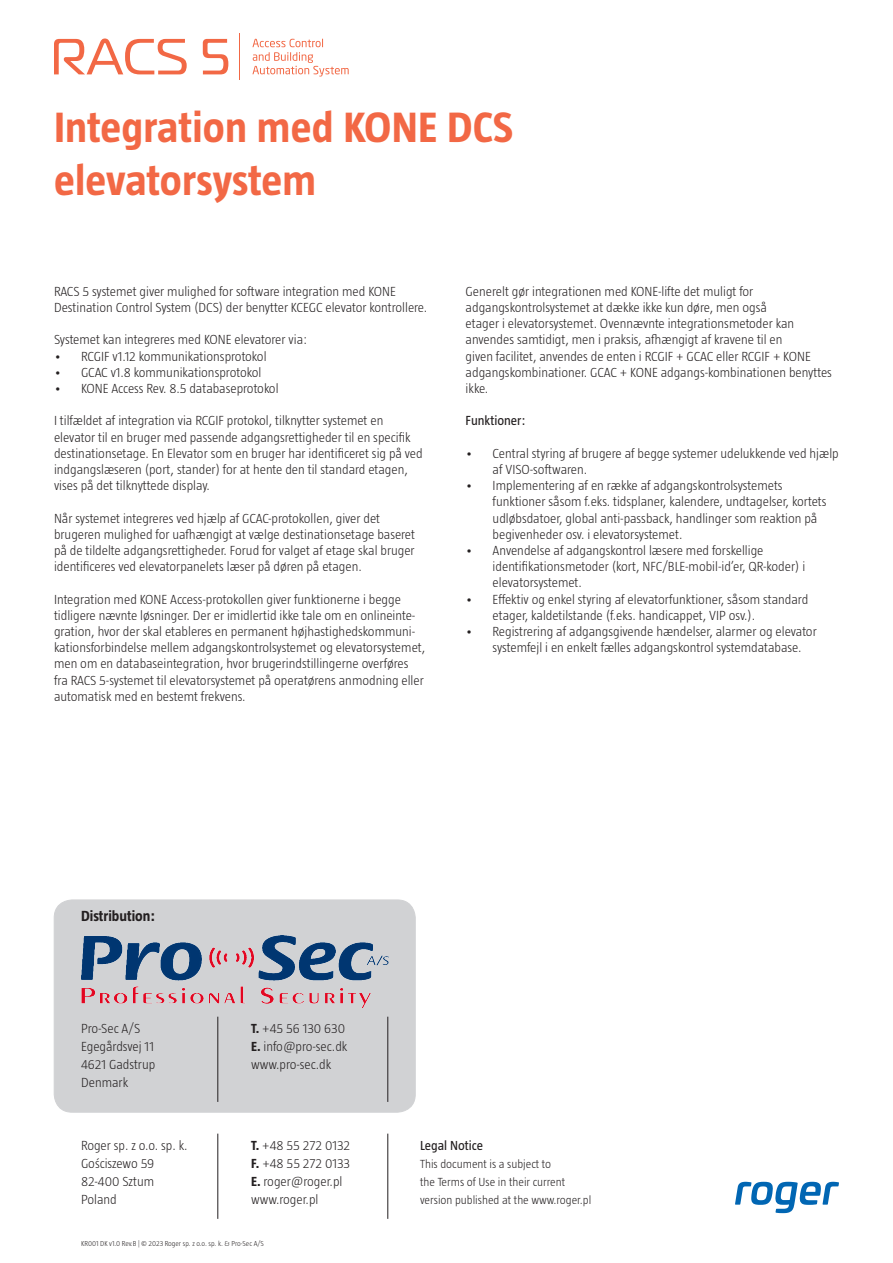
<style>
.page{position:relative;width:893px;height:1263px;background:#fff}
.page>*{position:absolute;margin:0;border:0;box-sizing:border-box;transform-origin:0 0}
.t1{font:700 43.5px/52.2px "Taz";letter-spacing:.005em;color:#f26845}
.t2{font:700 15px "Taz";color:#231f20}
.t3{font:300 13.5px/16.2px "Taz";color:#231f20}
.t4{font:13.5px "Taz";color:#231f20}
.t5{font:300 12px/18px "Taz";color:#231f20}
.t6{font:300 7.35px "Taz";color:#231f20}
.s1{font-weight:700}
</style>
<div class="page">
<div style="left:54px;top:900px;width:361px;height:212px;background:#d1d2d4;border-radius:18px"></div>
<div style="left:54px;top:900px;width:361px;height:212px;border:1px solid #d1d2d4;border-radius:18px"></div>
<hr style="left:240px;top:34px;width:1px;height:46px;background:#f26845">
<svg style="left:252px;top:39px;width:97px;height:38px"></svg>
<svg style="left:54px;top:39px;width:133px;height:35px"></svg>
<svg style="left:203px;top:39px;width:25px;height:35px"></svg>
<hr style="left:217px;top:1017px;width:1px;height:85px;background:#231f20">
<hr style="left:387px;top:1017px;width:1px;height:85px;background:#231f20">
<img style="left:81px;top:935px;width:307px;height:72px">
<hr style="left:217px;top:1133px;width:1px;height:86px;background:#231f20">
<hr style="left:387px;top:1133px;width:1px;height:86px;background:#231f20">
<svg style="left:735px;top:1182px;width:104px;height:31px"></svg>
<h1 class="t1" style="left:54px;top:101px;width:461px">Integration med KONE DCS elevatorsystem</h1>
<p class="t3" style="left:54px;top:283px;width:375px">RACS 5 systemet giver mulighed for software integration med KONE<br>Destination Control System (DCS) der benytter KCEGC elevator kontrollere.</p>
<p class="t3" style="left:54px;top:331px;width:255px">Systemet kan integreres med KONE elevatorer via:</p>
<p class="t3" style="left:54px;top:348px;width:214px">• RCGIF v1.12 kommunikationsprotokol</p>
<p class="t3" style="left:54px;top:364px;width:209px">• GCAC v1.8 kommunikationsprotokol</p>
<p class="t3" style="left:54px;top:380px;width:226px">• KONE Access Rev. 8.5 databaseprotokol</p>
<p class="t3" style="left:54px;top:412px;width:370px">I tilfældet af integration via RCGIF protokol, tilknytter systemet en elevator til en bruger med passende adgangsrettigheder til en specifik destinationsetage. En Elevator som en bruger har identificeret sig på ved indgangslæseren (port, stander) for at hente den til standard etagen, vises på det tilknyttede display.</p>
<p class="t3" style="left:54px;top:510px;width:363px">Når systemet integreres ved hjælp af GCAC-protokollen, giver det brugeren mulighed for uafhængigt at vælge destinationsetage baseret på de tildelte adgangsrettigheder. Forud for valget af etage skal bruger identificeres ved elevatorpanelets læser på døren på etagen.</p>
<p class="t3" style="left:54px;top:591px;width:373px">Integration med KONE Access-protokollen giver funktionerne i begge tidligere nævnte løsninger. Der er imidlertid ikke tale om en onlineinte&shy;gration, hvor der skal etableres en permanent højhastighedskommuni&shy;kationsforbindelse mellem adgangskontrolsystemet og elevatorsystemet, men om en databaseintegration, hvor brugerindstillingerne overføres fra RACS 5-systemet til elevatorsystemet på operatørens anmodning eller automatisk med en bestemt frekvens.</p>
<p class="t3" style="left:466px;top:283px;width:368px">Generelt gør integrationen med KONE-lifte det muligt for adgangskontrolsystemet at dække ikke kun døre, men også<br>etager i elevatorsystemet. Ovennævnte integrationsmetoder kan anvendes samtidigt, men i praksis, afhængigt af kravene til en<br>given facilitet, anvendes de enten i RCGIF + GCAC eller RCGIF + KONE adgangskombinationer. GCAC + KONE adgangs-kombinationen benyttes ikke.</p>
<p class="t4" style="left:466px;top:413px;width:62px">Funktioner:</p>
<p class="t3" style="left:493px;top:445px;width:348px;text-indent:-27px">• Central styring af brugere af begge systemer udelukkende ved hjælp af VISO-softwaren.</p>
<p class="t3" style="left:493px;top:477px;width:335px;text-indent:-27px">• Implementering af en række af adgangskontrolsystemets funktioner såsom f.eks. tidsplaner, kalendere, undtagelser, kortets udløbsdatoer, global anti-passback, handlinger som reaktion på begivenheder osv. i elevatorsystemet.</p>
<p class="t3" style="left:493px;top:542px;width:314px;text-indent:-27px">• Anvendelse af adgangskontrol læsere med forskellige identifikationsmetoder (kort, NFC/BLE-mobil-id’er, QR-koder) i elevatorsystemet.</p>
<p class="t3" style="left:493px;top:591px;width:317px;text-indent:-27px">• Effektiv og enkel styring af elevatorfunktioner, såsom standard etager, kaldetilstande (f.eks. handicappet, VIP osv.).</p>
<p class="t3" style="left:493px;top:623px;width:326px;text-indent:-27px">• Registrering af adgangsgivende hændelser, alarmer og elevator systemfejl i en enkelt fælles adgangskontrol systemdatabase.</p>
<p class="t2" style="left:81px;top:908px;width:76px">Distribution:</p>
<p class="t3" style="left:81px;top:1020px;width:76px;line-height:18px">Pro-Sec A/S<br>Egegårdsvej 11<br>4621 Gadstrup<br>Denmark</p>
<p class="t3" style="left:251px;top:1020px;width:98px;line-height:18px"><span class="s1">T.</span> +45 56 130 630<br><span class="s1">E.</span> info@pro-sec.dk www.pro-sec.dk</p>
<p class="t3" style="left:81px;top:1137px;width:108px;line-height:18px">Roger sp. z o.o. sp. k.<br>Gościszewo 59<br>82-400 Sztum<br>Poland</p>
<p class="t3" style="left:251px;top:1136px;width:101px;line-height:18px"><span class="s1">T.</span> +48 55 272 0132<br><span class="s1">F.</span> +48 55 272 0133<br><span class="s1">E.</span> roger@roger.pl www.roger.pl</p>
<p class="t4" style="left:420px;top:1138px;width:64px">Legal Notice</p>
<p class="t5" style="left:420px;top:1155px;width:173px">This document is a subject to<br>the Terms of Use in their current version published at the www.roger.pl</p>
<p class="t6" style="left:81px;top:1239px;width:184px">KR001 DK v1.0 Rev.B | © 2023 Roger sp. z o.o. sp. k. &amp; Pro-Sec A/S</p>
</div>
